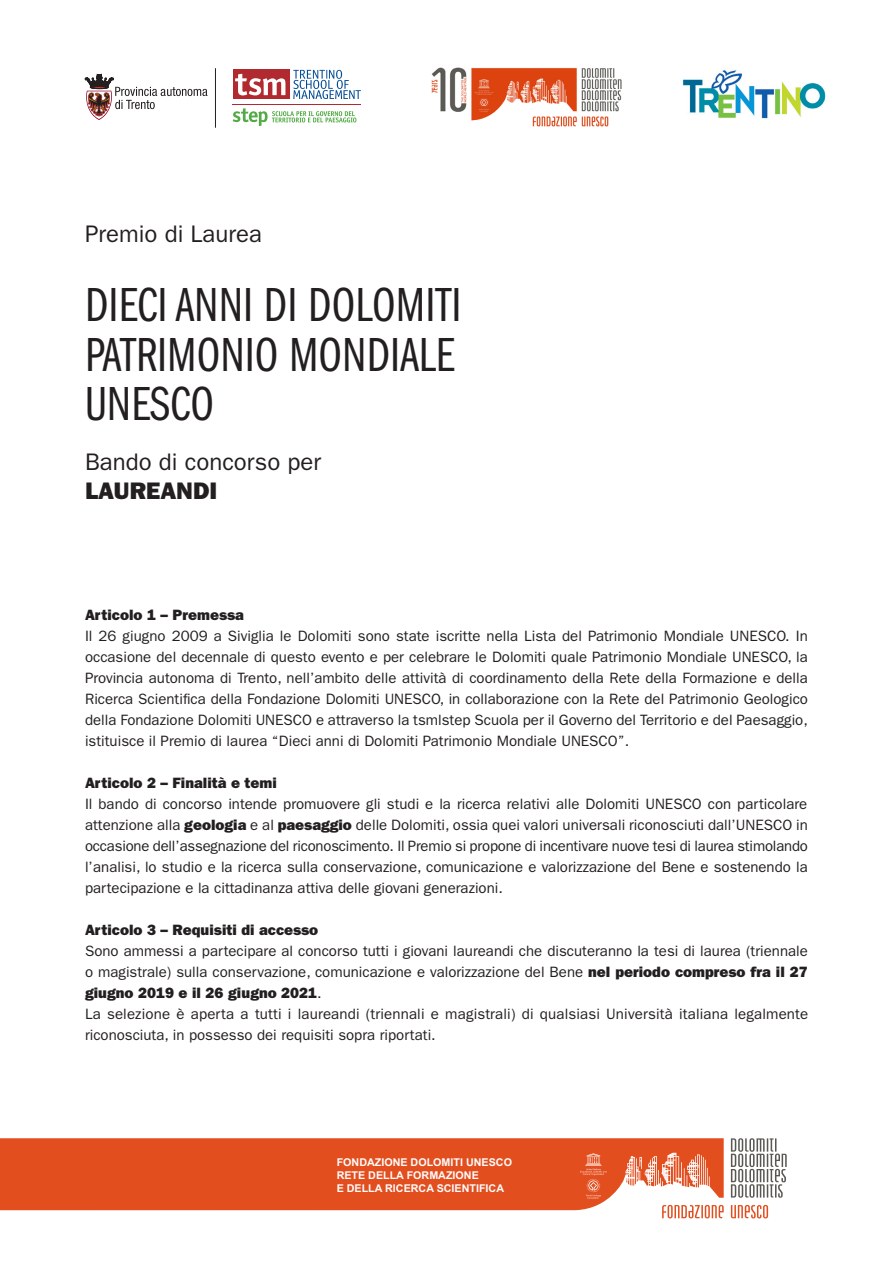
<style>
.page{position:relative;width:893px;height:1263px;background:#fff}
.page>*{position:absolute;margin:0;border:0;box-sizing:border-box;transform-origin:0 0}
.t1{font:49.5px/49.5px "ITC Franklin Gothic Std Bk Cp";color:#231f20}
.t2{font:24px/28.8px "ITC Franklin Gothic Std";color:#231f20}
.Stile_Giustificato{font:15px/21px "ITC Franklin Gothic Std";color:#231f20;text-align:justify}
.Stile_Giustificato-2{font:15px "ITC Franklin Gothic Std Hvy";color:#231f20}
.t3{font:700 10.8px/12.9px "Arial";color:#fdfdfd}
.s1{font-family:"ITC Franklin Gothic Std Hvy"}
</style>
<div class="page">
<img style="left:431px;top:67px;width:191px;height:60px">
<hr style="left:215px;top:68px;width:1px;height:60px;background:#231f20">
<svg style="left:85px;top:74px;width:123px;height:46px"></svg>
<div style="left:233px;top:70px;width:56px;height:29px;background:#b02a2f"></div>
<svg style="left:235px;top:74px;width:50px;height:21px"></svg>
<svg style="left:293px;top:70px;width:68px;height:29px"></svg>
<hr style="left:233px;top:104px;width:128px;height:1px;background:#b02a2f">
<svg style="left:233px;top:108px;width:123px;height:18px"></svg>
<svg style="left:662px;top:1210px;width:62px;height:8px"></svg>
<svg style="left:0;top:1138px;width:724px;height:72px;background:#e55b30"></svg>
<svg style="left:731px;top:1205px;width:37px;height:13px"></svg>
<svg style="left:731px;top:1138px;width:56px;height:60px"></svg>
<img style="left:682px;top:70px;width:144px;height:49px">
<p class="t2" style="left:85px;top:219px;width:179px">Premio di Laurea</p>
<p class="t1" style="left:85px;top:281px;width:378px">DIECI ANNI DI DOLOMITI<br>PATRIMONIO MONDIALE<br>UNESCO</p>
<p class="t2" style="left:85px;top:448px;width:238px">Bando di concorso per<br><span class="s1">LAUREANDI</span></p>
<p class="Stile_Giustificato-2" style="left:85px;top:606px;width:160px">Articolo 1 – Premessa</p>
<p class="Stile_Giustificato" style="left:85px;top:625px;width:724px">Il 26 giugno 2009 a Siviglia le Dolomiti sono state iscritte nella Lista del Patrimonio Mondiale UNESCO. In occasione del decennale di questo evento e per celebrare le Dolomiti quale Patrimonio Mondiale UNESCO, la Provincia autonoma di Trento, nell’ambito delle attività di coordinamento della Rete della Formazione e della Ricerca Scientifica della Fondazione Dolomiti UNESCO, in collaborazione con la Rete del Patrimonio Geologico della Fondazione Dolomiti UNESCO e attraverso la tsmlstep Scuola per il Governo del Territorio e del Paesaggio, istituisce il Premio di laurea “Dieci anni di Dolomiti Patrimonio Mondiale UNESCO”.</p>
<p class="Stile_Giustificato-2" style="left:85px;top:774px;width:193px">Articolo 2 – Finalità e temi</p>
<p class="Stile_Giustificato" style="left:85px;top:793px;width:724px">Il bando di concorso intende promuovere gli studi e la ricerca relativi alle Dolomiti UNESCO con particolare attenzione alla <span class="s1">geologia</span> e al <span class="s1">paesaggio</span> delle Dolomiti, ossia quei valori universali riconosciuti dall’UNESCO in occasione dell’assegnazione del riconoscimento. Il Premio si propone di incentivare nuove tesi di laurea stimolando l’analisi, lo studio e la ricerca sulla conservazione, comunicazione e valorizzazione del Bene e sostenendo la partecipazione e la cittadinanza attiva delle giovani generazioni.</p>
<p class="Stile_Giustificato-2" style="left:85px;top:921px;width:235px">Articolo 3 – Requisiti di accesso</p>
<p class="Stile_Giustificato" style="left:85px;top:940px;width:724px">Sono ammessi a partecipare al concorso tutti i giovani laureandi che discuteranno la tesi di laurea (triennale o magistrale) sulla conservazione, comunicazione e valorizzazione del Bene <span class="s1">nel periodo compreso fra il 27 giugno 2019 e il 26 giugno 2021</span>.</p>
<p class="Stile_Giustificato" style="left:85px;top:1003px;width:725px">La selezione è aperta a tutti i laureandi (triennali e magistrali) di qualsiasi Università italiana legalmente riconosciuta, in possesso dei requisiti sopra riportati.</p>
<p class="t3" style="left:337px;top:1156px;width:177px">FONDAZIONE DOLOMITI UNESCO<br>RETE DELLA FORMAZIONE<br>E DELLA RICERCA SCIENTIFICA</p>
</div>
